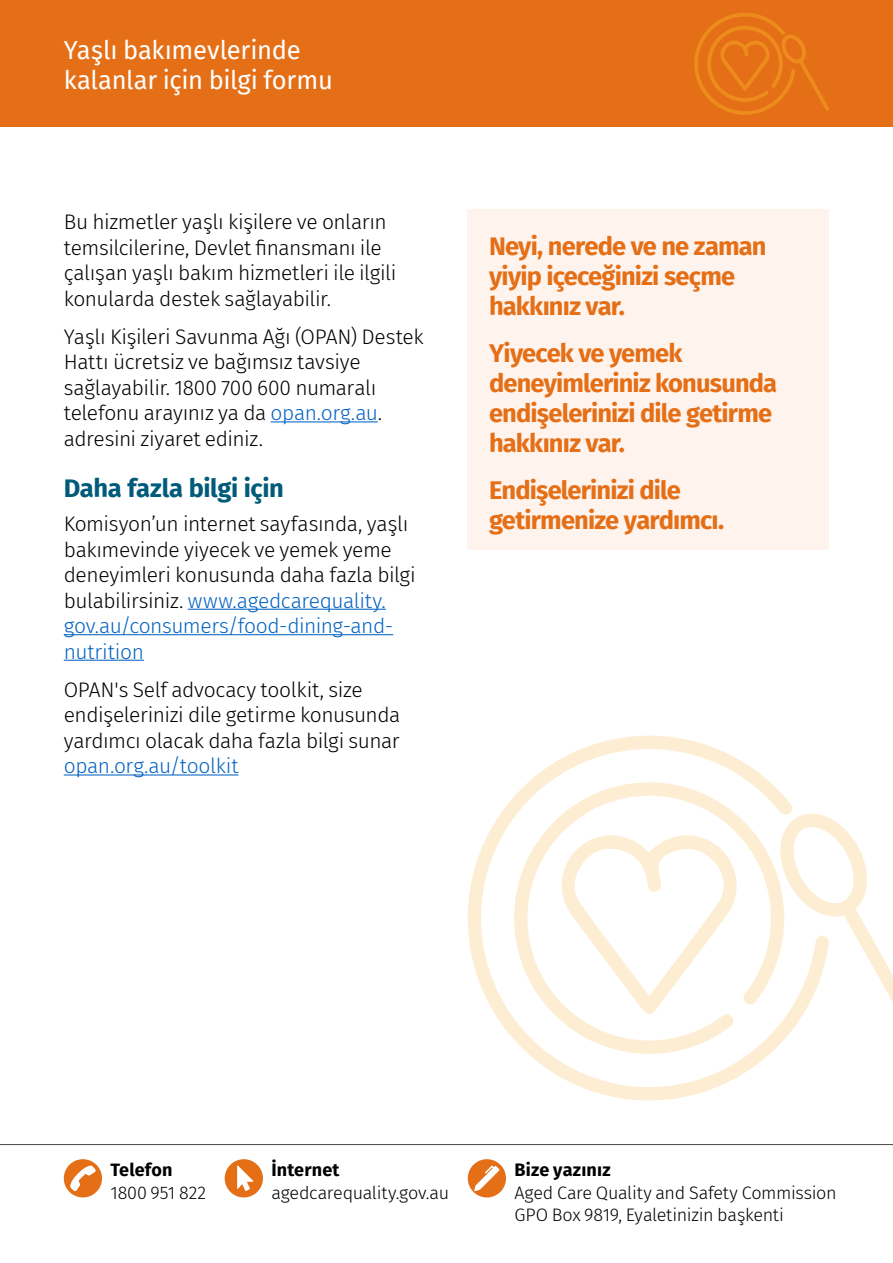
<style>
.page{position:relative;width:893px;height:1263px;background:#fff}
.page>*{position:absolute;margin:0;border:0;box-sizing:border-box;transform-origin:0 0}
.H3_consumer{font:700 25.5px/30px "Fira Sans";letter-spacing:-.035em;color:#e56f17}
.t1{font:25.5px/30px "Fira Sans";letter-spacing:-.01em;color:#fff}
.H3_consumer-2{font:700 25.5px "Fira Sans";letter-spacing:-.015em;color:#005a7a}
.Consumer_Body_text_1{font:300 21px/25.5px "Fira Sans";letter-spacing:-.02em;color:#000}
.Body_text{font:300 18px/22.5px "Fira Sans";letter-spacing:-.015em;color:#000}
.s1{color:#0563c1}
.s2{font-weight:700}
</style>
<div class="page">
<hr style="left:0;top:1144px;width:893px;height:1px;background:#4a4a49">
<div style="left:64px;top:1159px;width:38px;height:38px;background:#e56f17;border-radius:50%"></div>
<svg style="left:70px;top:1165px;width:26px;height:26px"></svg>
<div style="left:225px;top:1159px;width:38px;height:38px;background:#e56f17;border-radius:50%"></div>
<svg style="left:237px;top:1165px;width:16px;height:26px"></svg>
<div style="left:468px;top:1159px;width:38px;height:38px;background:#e56f17;border-radius:50%"></div>
<svg style="left:474px;top:1165px;width:26px;height:26px"></svg>
<div style="left:0;top:0;width:893px;height:127px;background:#e56f17"></div>
<svg style="left:694px;top:13px;width:135px;height:102px"></svg>
<svg style="left:468px;top:736px;width:324px;height:364px"></svg>
<svg style="left:779px;top:807px;width:114px;height:279px"></svg>
<hr style="left:271px;top:421px;width:107px;height:1px;background:#0563c1">
<hr style="left:188px;top:609px;width:198px;height:1px;background:#0563c1">
<hr style="left:64px;top:634px;width:329px;height:1px;background:#0563c1">
<hr style="left:64px;top:660px;width:80px;height:1px;background:#0563c1">
<hr style="left:64px;top:774px;width:174px;height:1px;background:#0563c1">
<div style="left:468px;top:209px;width:361px;height:341px;background:#fef4ed"></div>
<p class="t1" style="left:64px;top:34px;width:271px">Yaşlı bakımevlerinde kalanlar için bilgi formu</p>
<p class="Consumer_Body_text_1" style="left:64px;top:209px;width:334px">Bu hizmetler yaşlı kişilere ve onların temsilcilerine, Devlet finansmanı ile çalışan yaşlı bakım hizmetleri ile ilgili konularda destek sağlayabilir.</p>
<p class="Consumer_Body_text_1" style="left:64px;top:324px;width:361px">Yaşlı Kişileri Savunma Ağı (OPAN) Destek Hattı ücretsiz ve bağımsız tavsiye sağlayabilir. 1800 700 600 numaralı telefonu arayınız ya da <span class="s1">opan.org.au</span>. adresini ziyaret ediniz.</p>
<h3 class="H3_consumer-2" style="left:64px;top:467px;width:222px">Daha fazla bilgi için</h3>
<p class="Consumer_Body_text_1" style="left:64px;top:511px;width:353px">Komisyon’un internet sayfasında, yaşlı bakımevinde yiyecek ve yemek yeme deneyimleri konusunda daha fazla bilgi bulabilirsiniz. <span class="s1">www.agedcarequality. gov.au/consumers/food-dining-and&shy;nutrition</span></p>
<p class="Consumer_Body_text_1" style="left:64px;top:677px;width:338px">OPAN's Self advocacy toolkit, size endişelerinizi dile getirme konusunda yardımcı olacak daha fazla bilgi sunar <span class="s1">opan.org.au/toolkit</span></p>
<h3 class="H3_consumer" style="left:489px;top:229px;width:279px">Neyi, nerede ve ne zaman yiyip içeceğinizi seçme hakkınız var.</h3>
<h3 class="H3_consumer" style="left:489px;top:336px;width:290px">Yiyecek ve yemek deneyimleriniz konusunda endişelerinizi dile getirme hakkınız var.</h3>
<h3 class="H3_consumer" style="left:489px;top:473px;width:237px">Endişelerinizi dile getirmenize yardımcı.</h3>
<p class="Body_text" style="left:111px;top:1158px;width:97px"><span class="s2">Telefon<br></span>1800 951 822</p>
<p class="Body_text" style="left:271px;top:1158px;width:179px"><span class="s2">İnternet </span>agedcarequality.gov.au</p>
<p class="Body_text" style="left:514px;top:1158px;width:324px"><span class="s2">Bize yazınız<br></span>Aged Care Quality and Safety Commission<br>GPO Box 9819, Eyaletinizin başkenti</p>
</div>
